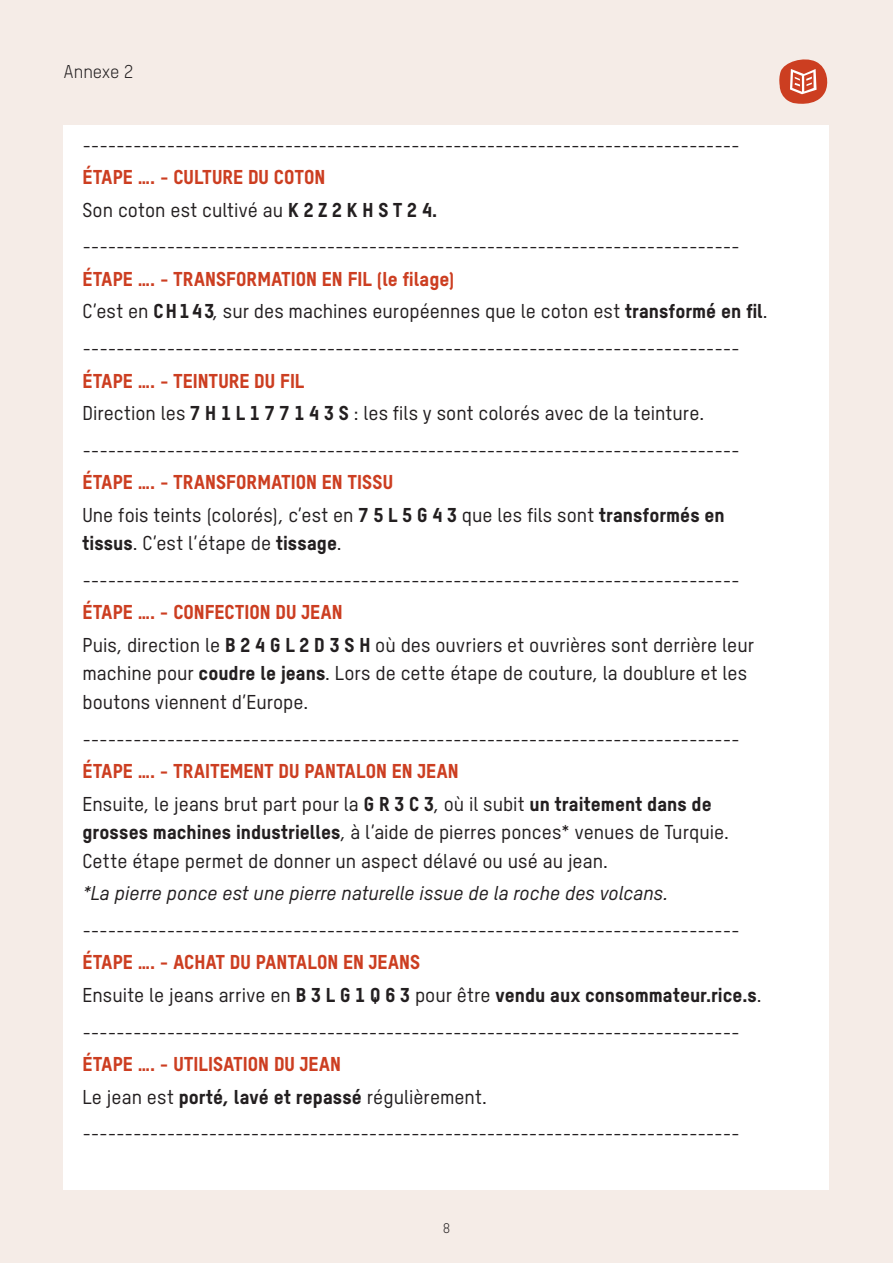
<style>
.page{position:relative;width:893px;height:1263px;background:#f5ece7}
.page>*{position:absolute;margin:0;border:0;box-sizing:border-box;transform-origin:0 0}
.t1{font:19.5px/28.5px "T Star Pro Medium";color:#231f20}
.t2{font:19.5px "T Star Pro Heavy";letter-spacing:.01em;color:#cc3e21}
.t3{font:19.5px/32.5px "T Star Pro Heavy";letter-spacing:.005em;color:#231f20}
.t4{font:italic 19.5px "T Star Pro Medium";color:#231f20}
.t5{font:18px "T Star Pro Regular";color:#231f20}
.t6{font:13.5px "T Star Pro Regular";color:#231f20}
.s1{font-family:"T Star Pro Heavy"}
.s2{color:#cc3e21}
.s3{font-family:"T Star Pro Medium"}
</style>
<div class="page">
<div style="left:64px;top:125px;width:765px;height:1065px;background:#fff"></div>
<svg style="left:779px;top:59px;width:49px;height:45px"></svg>
<p class="t5" style="left:64px;top:59px;width:71px">Annexe 2</p>
<p class="t1" style="left:82px;top:129px;width:659px">------------------------------------------------------------------------------</p>
<p class="t2" style="left:83px;top:162px;width:244px">ÉTAPE …. - CULTURE DU COTON</p>
<p class="t1" style="left:82px;top:190px;width:659px;line-height:36.6px">Son coton est cultivé au <span class="s1">K 2 Z 2 K H S T 2 4. </span>------------------------------------------------------------------------------</p>
<p class="t2" style="left:83px;top:264px;width:374px">ÉTAPE …. - TRANSFORMATION EN FIL (le filage)</p>
<p class="t1" style="left:82px;top:292px;width:687px;line-height:36.6px">C’est en <span class="s1">C H 1 4 3</span>, sur des machines européennes que le coton est <span class="s1">transformé en fil</span>. ------------------------------------------------------------------------------</p>
<p class="t2" style="left:83px;top:365px;width:223px">ÉTAPE …. - TEINTURE DU FIL</p>
<p class="t1" style="left:82px;top:393px;width:659px;line-height:36.6px">Direction les <span class="s1">7 H 1 L 1 7 7 1 4 3 S</span> : les fils y sont colorés avec de la teinture. ------------------------------------------------------------------------------</p>
<p class="t2" style="left:83px;top:467px;width:312px">ÉTAPE …. - TRANSFORMATION EN TISSU</p>
<p class="t1" style="left:82px;top:499px;width:644px">Une fois teints (colorés), c’est en <span class="s1">7 5 L 5 G 4 3</span> que les fils sont <span class="s1">transformés en tissus</span>. C’est l’étape de <span class="s1">tissage</span>.</p>
<p class="t1" style="left:82px;top:564px;width:659px">------------------------------------------------------------------------------</p>
<p class="t2" style="left:83px;top:597px;width:262px">ÉTAPE …. - CONFECTION DU JEAN</p>
<p class="t1" style="left:82px;top:629px;width:673px">Puis, direction le <span class="s1">B 2 4 G L 2 D 3 S H</span> où des ouvriers et ouvrières sont derrière leur machine pour <span class="s1">coudre le jeans</span>. Lors de cette étape de couture, la doublure et les boutons viennent d’Europe.</p>
<p class="t1" style="left:82px;top:723px;width:659px">------------------------------------------------------------------------------</p>
<p class="t2" style="left:83px;top:756px;width:378px">ÉTAPE …. - TRAITEMENT DU PANTALON EN JEAN</p>
<p class="t1" style="left:82px;top:788px;width:648px">Ensuite, le jeans brut part pour la <span class="s1">G R 3 C 3</span>, où il subit <span class="s1">un traitement dans de grosses machines industrielles</span>, à l’aide de pierres ponces* venues de Turquie.<br>Cette étape permet de donner un aspect délavé ou usé au jean.</p>
<p class="t4" style="left:82px;top:879px;width:587px">*La pierre ponce est une pierre naturelle issue de la roche des volcans.</p>
<p class="t1" style="left:82px;top:914px;width:659px">------------------------------------------------------------------------------</p>
<p class="t3" style="left:82px;top:944px;width:681px"><span class="s2">ÉTAPE …. - ACHAT DU PANTALON EN JEANS<br></span><span class="s3">Ensuite le jeans arrive en</span> B 3 L G 1 Q 6 3 <span class="s3">pour être</span> vendu aux consommateur.rice.s<span class="s3">.</span></p>
<p class="t1" style="left:82px;top:1016px;width:659px">------------------------------------------------------------------------------</p>
<p class="t2" style="left:83px;top:1049px;width:260px">ÉTAPE …. - UTILISATION DU JEAN</p>
<p class="t1" style="left:82px;top:1077px;width:659px;line-height:36.6px">Le jean est <span class="s1">porté, lavé et repassé</span> régulièrement. ------------------------------------------------------------------------------</p>
<p class="t6" style="left:443px;top:1219px;width:8px">8</p>
</div>
